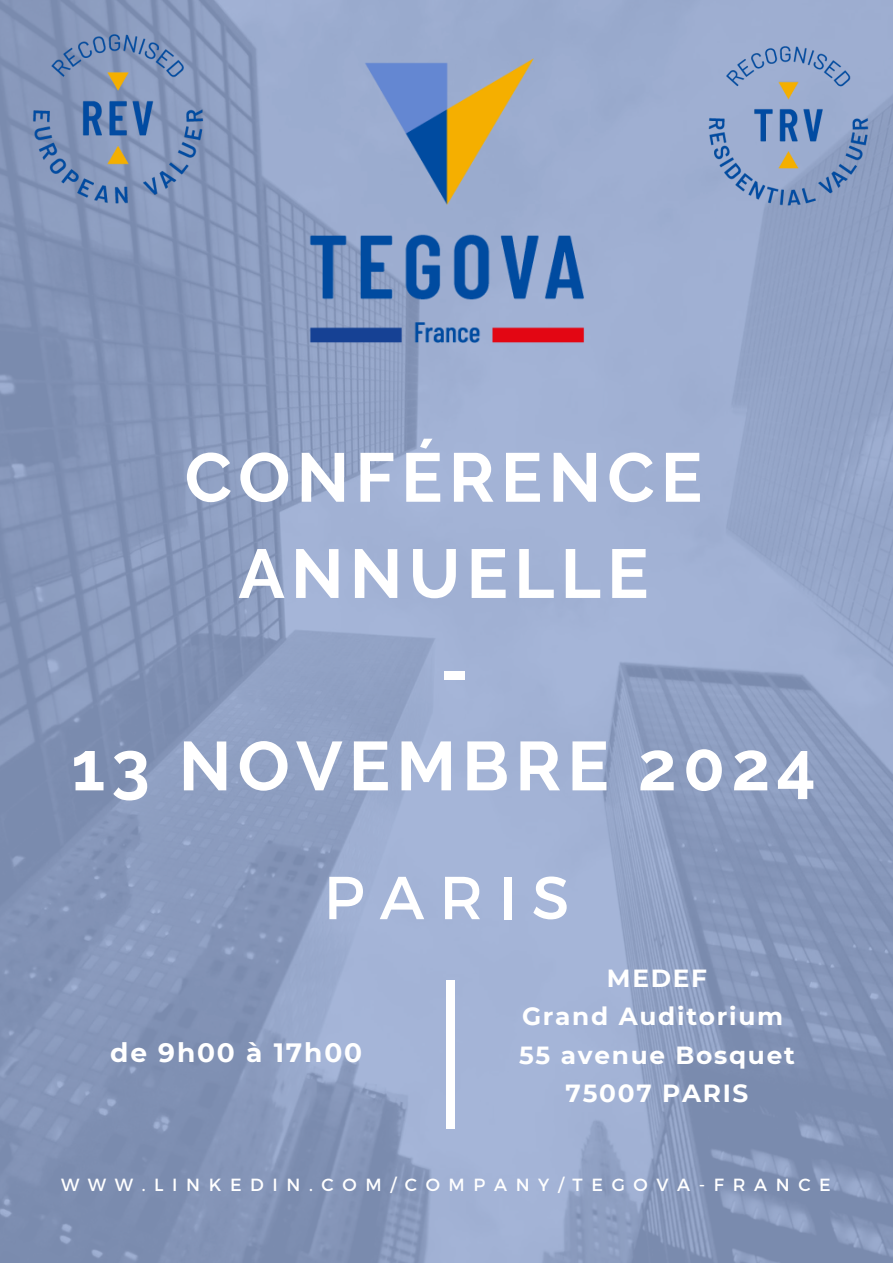
<style>
.page{position:relative;width:893px;height:1263px;background:#fff}
.page>*{position:absolute;margin:0;border:0;box-sizing:border-box;transform-origin:0 0}
.t1{font:700 68.93px/96.1px "Raleway";letter-spacing:.09em;color:#fff;text-align:center}
.t2{font:60.53px "Montserrat";letter-spacing:.25em;color:#fff}
.t3{font:700 26.47px "Montserrat";letter-spacing:.07em;color:#fff}
.t4{font:700 24.75px/38.2px "Montserrat";letter-spacing:.07em;color:#fff;text-align:center}
.t5{font:17.62px "Montserrat";letter-spacing:.49em;color:#fff}
</style>
<div class="page">
<img style="left:0;top:0;width:893px;height:1263px">
<div style="left:446px;top:980px;width:9px;height:148px;background:#fff"></div>
<img style="left:247px;top:0;width:398px;height:403px">
<img style="left:0;top:0;width:236px;height:236px">
<img style="left:677px;top:14px;width:216px;height:222px">
<p class="t1" style="left:71px;top:429px;width:746px">CONFÉRENCE<br>ANNUELLE<br>-<br>13 NOVEMBRE 2024</p>
<h2 class="t2" style="left:324px;top:858px;width:247px">PARIS</h2>
<h3 class="t3" style="left:110px;top:1037px;width:253px">de 9h00 à 17h00</h3>
<h3 class="t4" style="left:519px;top:959px;width:277px">MEDEF<br>Grand Auditorium<br>55 avenue Bosquet<br>75007 PARIS</h3>
<p class="t5" style="left:61px;top:1173px;width:771px">WWW.LINKEDIN.COM/COMPANY/TEGOVA-FRANCE</p>
</div>
